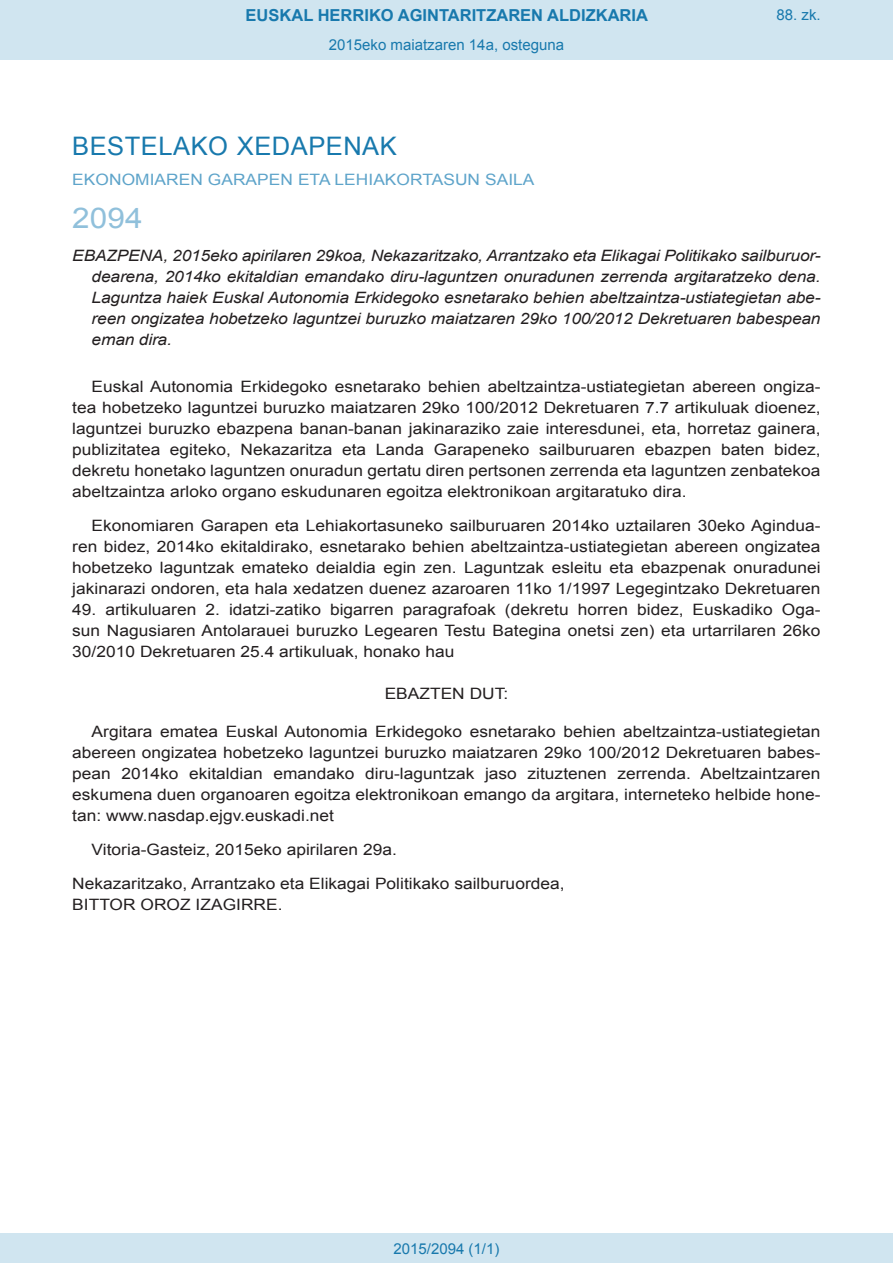
<style>
.page{position:relative;width:893px;height:1263px;background:#fff}
.page>*{position:absolute;margin:0;border:0;box-sizing:border-box;transform-origin:0 0}
.BOPVOrden{font:28.5px "Arial";color:#90c0db;scale:1.11 1}
.BOPVSeccion{font:25.5px "Arial";letter-spacing:.02em;color:#1879ad}
.t1{font:700 16.5px "Arial";color:#1879ad}
.BOPVDetalle{font:15.6px/21px "Arial";color:#231f20;text-align:justify;scale:1.11 1}
.BOPVTitulo{font:italic 15.6px/21px "Arial";letter-spacing:-.01em;color:#231f20;text-align:justify;scale:1.11 1}
.BOPVFirmaPuesto{font:15.6px "Arial";color:#231f20;scale:1.11 1}
.BOPVOrganismo{font:15.6px "Arial";letter-spacing:.005em;color:#5ea4ca;scale:1.11 1}
.BOPVFirmaLugFec{font:15.6px "Arial";color:#231f20;scale:1.11 1}
.BOPVFirmaNombre{font:15.6px "Arial";color:#231f20;scale:1.11 1}
.BOPVClave{font:15.6px "Arial";color:#231f20;scale:1.11 1}
.Paginacion_Centro{font:15px "Arial";color:#1879ad}
</style>
<div class="page">
<div style="left:0;top:0;width:893px;height:60px;background:#d0e5f0"></div>
<div style="left:0;top:1233px;width:893px;height:30px;background:#d0e5f0"></div>
<p class="t1" style="left:246px;top:4px;width:404px">EUSKAL HERRIKO AGINTARITZAREN ALDIZKARIA</p>
<p class="Paginacion_Centro" style="left:329px;top:35px;width:237px">2015eko maiatzaren 14a, osteguna</p>
<p class="Paginacion_Centro" style="left:776px;top:5px;width:46px">88. zk.</p>
<p class="BOPVSeccion" style="left:72px;top:129px;width:326px">BESTELAKO XEDAPENAK</p>
<p class="BOPVOrganismo" style="left:72px;top:169px;width:418px">EKONOMIAREN GARAPEN ETA LEHIAKORTASUN SAILA</p>
<p class="BOPVOrden" style="left:72px;top:199px;width:65px">2094</p>
<p class="BOPVTitulo" style="left:92px;top:246px;width:658px;text-indent:-19px">EBAZPENA, 2015eko apirilaren 29koa, Nekazaritzako, Arrantzako eta Elikagai Politikako sailburuor&shy;dearena, 2014ko ekitaldian emandako diru-laguntzen onuradunen zerrenda argitaratzeko dena.<br>Laguntza haiek Euskal Autonomia Erkidegoko esnetarako behien abeltzaintza-ustiategietan abe&shy;reen ongizatea hobetzeko laguntzei buruzko maiatzaren 29ko 100/2012 Dekretuaren babespean eman dira.</p>
<p class="BOPVDetalle" style="left:72px;top:376px;width:676px;text-indent:19px">Euskal Autonomia Erkidegoko esnetarako behien abeltzaintza-ustiategietan abereen ongiza&shy;tea hobetzeko laguntzei buruzko maiatzaren 29ko 100/2012 Dekretuaren 7.7 artikuluak dioenez, laguntzei buruzko ebazpena banan-banan jakinaraziko zaie interesdunei, eta, horretaz gainera, publizitatea egiteko, Nekazaritza eta Landa Garapeneko sailburuaren ebazpen baten bidez, dekretu honetako laguntzen onuradun gertatu diren pertsonen zerrenda eta laguntzen zenbatekoa abeltzaintza arloko organo eskudunaren egoitza elektronikoan argitaratuko dira.</p>
<p class="BOPVDetalle" style="left:72px;top:515px;width:676px;text-indent:19px">Ekonomiaren Garapen eta Lehiakortasuneko sailburuaren 2014ko uztailaren 30eko Agindua&shy;ren bidez, 2014ko ekitaldirako, esnetarako behien abeltzaintza-ustiategietan abereen ongizatea hobetzeko laguntzak emateko deialdia egin zen. Laguntzak esleitu eta ebazpenak onuradunei jakinarazi ondoren, eta hala xedatzen duenez azaroaren 11ko 1/1997 Legegintzako Dekretuaren</p>
<p class="BOPVDetalle" style="left:72px;top:599px;width:676px">49. artikuluaren 2. idatzi-zatiko bigarren paragrafoak (dekretu horren bidez, Euskadiko Oga&shy;sun Nagusiaren Antolarauei buruzko Legearen Testu Bategina onetsi zen) eta urtarrilaren 26ko 30/2010 Dekretuaren 25.4 artikuluak, honako hau</p>
<p class="BOPVClave" style="left:385px;top:683px;width:113px">EBAZTEN DUT:</p>
<p class="BOPVDetalle" style="left:72px;top:721px;width:676px;text-indent:19px">Argitara ematea Euskal Autonomia Erkidegoko esnetarako behien abeltzaintza-ustiategietan abereen ongizatea hobetzeko laguntzei buruzko maiatzaren 29ko 100/2012 Dekretuaren babes&shy;pean 2014ko ekitaldian emandako diru-laguntzak jaso zituztenen zerrenda. Abeltzaintzaren eskumena duen organoaren egoitza elektronikoan emango da argitara, interneteko helbide hone&shy;tan: www.nasdap.ejgv.euskadi.net</p>
<p class="BOPVFirmaLugFec" style="left:92px;top:839px;width:277px">Vitoria-Gasteiz, 2015eko apirilaren 29a.</p>
<p class="BOPVFirmaPuesto" style="left:72px;top:873px;width:445px">Nekazaritzako, Arrantzako eta Elikagai Politikako sailburuordea,</p>
<p class="BOPVFirmaNombre" style="left:72px;top:894px;width:191px">BITTOR OROZ IZAGIRRE.</p>
<p class="Paginacion_Centro" style="left:393px;top:1238px;width:107px">2015/2094 (1/1)</p>
</div>
